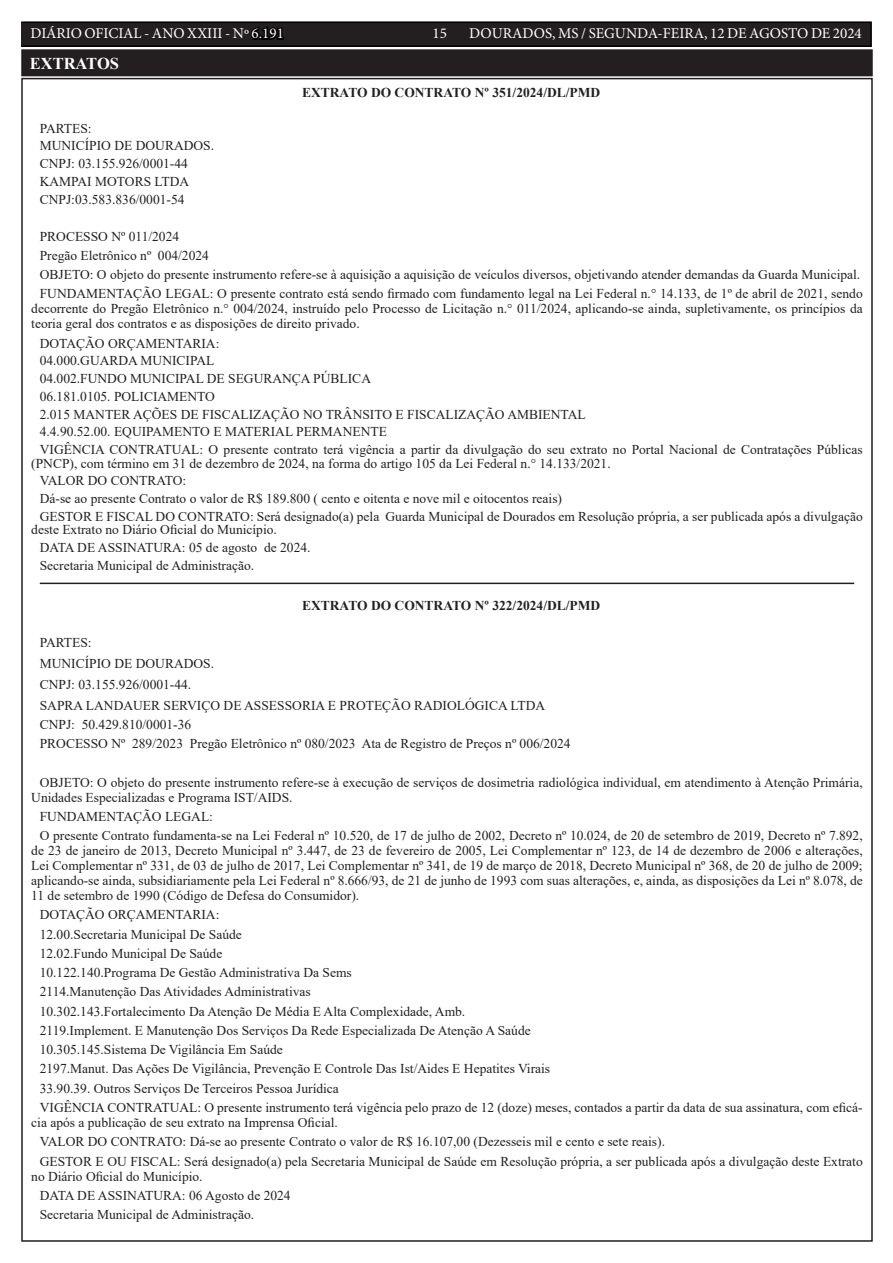
<style>
.page{position:relative;width:893px;height:1263px;background:#fff}
.page>*{position:absolute;margin:0;border:0;box-sizing:border-box;transform-origin:0 0}
.TEXTO{font:700 16.5px "Times New Roman";color:#fff}
.t1{font:15px "Minion Pro";color:#fff}
.TEXTO-2{font:13.5px/15px "Times New Roman";color:#231f20}
.TEXTO-3{font:700 13.5px "Times New Roman";color:#231f20}
.s1{color:#000}
</style>
<div class="page">
<div style="left:21px;top:22px;width:850px;height:24px;background:#231f20"></div>
<div style="left:21px;top:21px;width:851px;height:26px;border:2px solid #000"></div>
<hr style="left:40px;top:583px;width:814px;height:1px;background:#231f20">
<div style="left:23px;top:51px;width:848px;height:23px;background:#231f20"></div>
<div style="left:21px;top:49px;width:852px;height:27px;border:4px solid #231f20"></div>
<p class="t1" style="left:31px;top:24px;width:255px">DIÁRIO OFICIAL - ANO XXIII - Nº <span class="s1">6.191</span></p>
<p class="t1" style="left:432px;top:24px;width:16px">15</p>
<p class="t1" style="left:469px;top:24px;width:394px">DOURADOS, MS / SEGUNDA-FEIRA, 12 DE AGOSTO DE 2024</p>
<p class="TEXTO" style="left:30px;top:52px;width:91px">EXTRATOS</p>
<p class="TEXTO-3" style="left:302px;top:83px;width:300px">EXTRATO DO CONTRATO Nº 351/2024/DL/PMD</p>
<p class="TEXTO-2" style="left:40px;top:120px;width:53px">PARTES:</p>
<p class="TEXTO-2" style="left:40px;top:138px;width:176px">MUNICÍPIO DE DOURADOS.</p>
<p class="TEXTO-2" style="left:40px;top:156px;width:150px">CNPJ: 03.155.926/0001-44</p>
<p class="TEXTO-2" style="left:40px;top:173px;width:151px">KAMPAI MOTORS LTDA</p>
<p class="TEXTO-2" style="left:40px;top:191px;width:146px">CNPJ:03.583.836/0001-54</p>
<p class="TEXTO-2" style="left:40px;top:228px;width:141px">PROCESSO Nº 011/2024</p>
<p class="TEXTO-2" style="left:40px;top:247px;width:171px">Pregão Eletrônico nº 004/2024</p>
<p class="TEXTO-2" style="left:40px;top:267px;width:822px">OBJETO: O objeto do presente instrumento refere-se à aquisição a aquisição de veículos diversos, objetivando atender demandas da Guarda Municipal.</p>
<p class="TEXTO-2" style="left:31px;top:286px;width:833px;text-align:justify;text-indent:9px">FUNDAMENTAÇÃO LEGAL: O presente contrato está sendo firmado com fundamento legal na Lei Federal n.° 14.133, de 1º de abril de 2021, sendo decorrente do Pregão Eletrônico n.° 004/2024, instruído pelo Processo de Licitação n.° 011/2024, aplicando-se ainda, supletivamente, os princípios da teoria geral dos contratos e as disposições de direito privado.</p>
<p class="TEXTO-2" style="left:40px;top:335px;width:181px">DOTAÇÃO ORÇAMENTARIA:</p>
<p class="TEXTO-2" style="left:40px;top:353px;width:176px">04.000.GUARDA MUNICIPAL</p>
<p class="TEXTO-2" style="left:40px;top:371px;width:333px">04.002.FUNDO MUNICIPAL DE SEGURANÇA PÚBLICA</p>
<p class="TEXTO-2" style="left:40px;top:388px;width:177px">06.181.0105. POLICIAMENTO</p>
<p class="TEXTO-2" style="left:40px;top:406px;width:547px">2.015 MANTER AÇÕES DE FISCALIZAÇÃO NO TRÂNSITO E FISCALIZAÇÃO AMBIENTAL</p>
<p class="TEXTO-2" style="left:40px;top:424px;width:349px">4.4.90.52.00. EQUIPAMENTO E MATERIAL PERMANENTE</p>
<p class="TEXTO-2" style="left:31px;top:442px;width:833px;line-height:13.5px;text-indent:9px">VIGÊNCIA CONTRATUAL: O presente contrato terá vigência a partir da divulgação do seu extrato no Portal Nacional de Contratações Públicas (PNCP), com término em 31 de dezembro de 2024, na forma do artigo 105 da Lei Federal n.° 14.133/2021.</p>
<p class="TEXTO-2" style="left:40px;top:473px;width:148px">VALOR DO CONTRATO:</p>
<p class="TEXTO-2" style="left:40px;top:491px;width:524px">Dá-se ao presente Contrato o valor de R$ 189.800 ( cento e oitenta e nove mil e oitocentos reais)</p>
<p class="TEXTO-2" style="left:31px;top:509px;width:833px;line-height:13.5px;text-indent:9px">GESTOR E FISCAL DO CONTRATO: Será designado(a) pela Guarda Municipal de Dourados em Resolução própria, a ser publicada após a divulgação deste Extrato no Diário Oficial do Município.</p>
<p class="TEXTO-2" style="left:40px;top:540px;width:272px">DATA DE ASSINATURA: 05 de agosto de 2024.</p>
<p class="TEXTO-2" style="left:40px;top:557px;width:216px">Secretaria Municipal de Administração.</p>
<p class="TEXTO-3" style="left:302px;top:596px;width:300px">EXTRATO DO CONTRATO Nº 322/2024/DL/PMD</p>
<p class="TEXTO-2" style="left:40px;top:635px;width:53px">PARTES:</p>
<p class="TEXTO-2" style="left:40px;top:656px;width:176px">MUNICÍPIO DE DOURADOS.</p>
<p class="TEXTO-2" style="left:40px;top:676px;width:153px">CNPJ: 03.155.926/0001-44.</p>
<p class="TEXTO-2" style="left:40px;top:697px;width:507px">SAPRA LANDAUER SERVIÇO DE ASSESSORIA E PROTEÇÃO RADIOLÓGICA LTDA</p>
<p class="TEXTO-2" style="left:40px;top:716px;width:153px">CNPJ: 50.429.810/0001-36</p>
<p class="TEXTO-2" style="left:40px;top:736px;width:532px">PROCESSO Nº 289/2023 Pregão Eletrônico nº 080/2023 Ata de Registro de Preços nº 006/2024</p>
<p class="TEXTO-2" style="left:31px;top:774px;width:833px;text-indent:9px">OBJETO: O objeto do presente instrumento refere-se à execução de serviços de dosimetria radiológica individual, em atendimento à Atenção Primária,<br>Unidades Especializadas e Programa IST/AIDS.</p>
<p class="TEXTO-2" style="left:40px;top:808px;width:175px">FUNDAMENTAÇÃO LEGAL:</p>
<p class="TEXTO-2" style="left:31px;top:828px;width:833px;text-align:justify;text-indent:9px">O presente Contrato fundamenta-se na Lei Federal nº 10.520, de 17 de julho de 2002, Decreto nº 10.024, de 20 de setembro de 2019, Decreto nº 7.892, de 23 de janeiro de 2013, Decreto Municipal nº 3.447, de 23 de fevereiro de 2005, Lei Complementar nº 123, de 14 de dezembro de 2006 e alterações, Lei Complementar nº 331, de 03 de julho de 2017, Lei Complementar nº 341, de 19 de março de 2018, Decreto Municipal nº 368, de 20 de julho de 2009; aplicando-se ainda, subsidiariamente pela Lei Federal nº 8.666/93, de 21 de junho de 1993 com suas alterações, e, ainda, as disposições da Lei nº 8.078, de 11 de setembro de 1990 (Código de Defesa do Consumidor).</p>
<p class="TEXTO-2" style="left:40px;top:907px;width:181px">DOTAÇÃO ORÇAMENTARIA:</p>
<p class="TEXTO-2" style="left:40px;top:926px;width:204px">12.00.Secretaria Municipal De Saúde</p>
<p class="TEXTO-2" style="left:40px;top:945px;width:184px">12.02.Fundo Municipal De Saúde</p>
<p class="TEXTO-2" style="left:40px;top:965px;width:313px">10.122.140.Programa De Gestão Administrativa Da Sems</p>
<p class="TEXTO-2" style="left:40px;top:984px;width:272px">2114.Manutenção Das Atividades Administrativas</p>
<p class="TEXTO-2" style="left:40px;top:1003px;width:427px">10.302.143.Fortalecimento Da Atenção De Média E Alta Complexidade, Amb.</p>
<p class="TEXTO-2" style="left:40px;top:1022px;width:492px">2119.Implement. E Manutenção Dos Serviços Da Rede Especializada De Atenção A Saúde</p>
<p class="TEXTO-2" style="left:40px;top:1042px;width:245px">10.305.145.Sistema De Vigilância Em Saúde</p>
<p class="TEXTO-2" style="left:40px;top:1061px;width:512px">2197.Manut. Das Ações De Vigilância, Prevenção E Controle Das Ist/Aides E Hepatites Virais</p>
<p class="TEXTO-2" style="left:40px;top:1080px;width:301px">33.90.39. Outros Serviços De Terceiros Pessoa Jurídica</p>
<p class="TEXTO-2" style="left:31px;top:1099px;width:833px;text-indent:9px">VIGÊNCIA CONTRATUAL: O presente instrumento terá vigência pelo prazo de 12 (doze) meses, contados a partir da data de sua assinatura, com eficá&shy;cia após a publicação de seu extrato na Imprensa Oficial.</p>
<p class="TEXTO-2" style="left:40px;top:1134px;width:627px">VALOR DO CONTRATO: Dá-se ao presente Contrato o valor de R$ 16.107,00 (Dezesseis mil e cento e sete reais).</p>
<p class="TEXTO-2" style="left:31px;top:1153px;width:833px;text-indent:9px">GESTOR E OU FISCAL: Será designado(a) pela Secretaria Municipal de Saúde em Resolução própria, a ser publicada após a divulgação deste Extrato no Diário Oficial do Município.</p>
<p class="TEXTO-2" style="left:40px;top:1187px;width:252px">DATA DE ASSINATURA: 06 Agosto de 2024</p>
<p class="TEXTO-2" style="left:40px;top:1206px;width:216px">Secretaria Municipal de Administração.</p>
</div>
